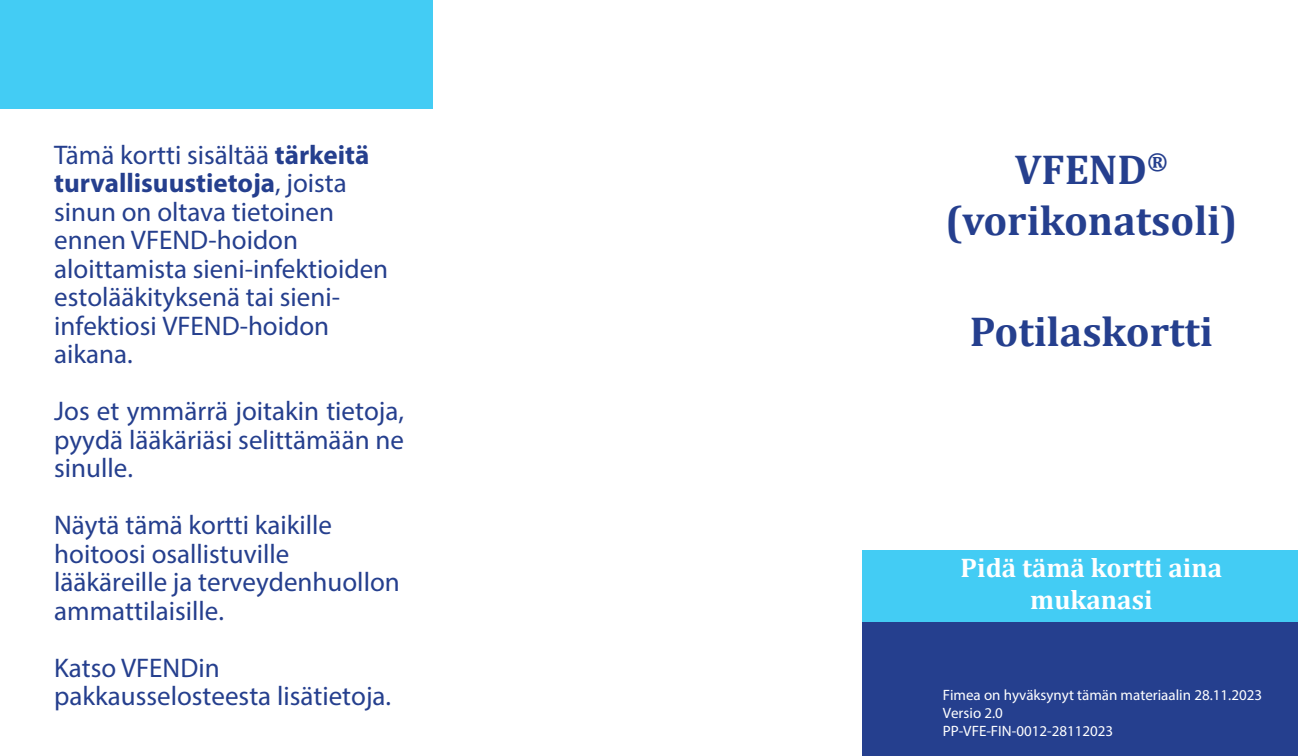
<style>
.page{position:relative;width:1298px;height:756px;background:#fff}
.page>*{position:absolute;margin:0;border:0;box-sizing:border-box;transform-origin:0 0}
.t1{font:700 42px/50.4px "Cambria";color:#253f8e;text-align:center}
.t2{font:27px/28.5px "Myriad Pro";color:#253f8e}
.t3{font:700 27px/32.4px "Cambria";color:#fff;text-align:center}
.t4{font:15px/18.3px "Myriad Pro";color:#fff}
.s1{font-weight:700}
</style>
<div class="page">
<div style="left:862px;top:622px;width:435px;height:134px;background:#253f8e"></div>
<div style="left:0;top:0;width:432px;height:109px;background:#43ccf4"></div>
<div style="left:862px;top:550px;width:435px;height:72px;background:#43ccf4"></div>
<p class="t2" style="left:54px;top:140px;width:335px">Tämä kortti sisältää <span class="s1">tärkeitä turvallisuustietoja</span>, joista sinun on oltava tietoinen ennen VFEND-hoidon aloittamista sieni-infektioiden estolääkityksenä tai sieni&shy;infektiosi VFEND-hoidon aikana.</p>
<p class="t2" style="left:54px;top:396px;width:351px;text-align:justify">Jos et ymmärrä joitakin tietoja, pyydä lääkäriäsi selittämään ne sinulle.</p>
<p class="t2" style="left:54px;top:510px;width:347px">Näytä tämä kortti kaikille hoitoosi osallistuville lääkäreille ja terveydenhuollon ammattilaisille.</p>
<p class="t2" style="left:54px;top:653px;width:338px">Katso VFENDin pakkausselosteesta lisätietoja.</p>
<h1 class="t1" style="left:945px;top:143px;width:294px">VFEND<sup>® </sup>(vorikonatsoli)</h1>
<h1 class="t1" style="left:969px;top:305px;width:245px">Potilaskortti</h1>
<p class="t3" style="left:960px;top:550px;width:263px">Pidä tämä kortti aina mukanasi</p>
<p class="t4" style="left:942px;top:685px;width:321px">Fimea on hyväksynyt tämän materiaalin 28.11.2023<br>Versio 2.0<br>PP-VFE-FIN-0012-28112023</p>
</div>
